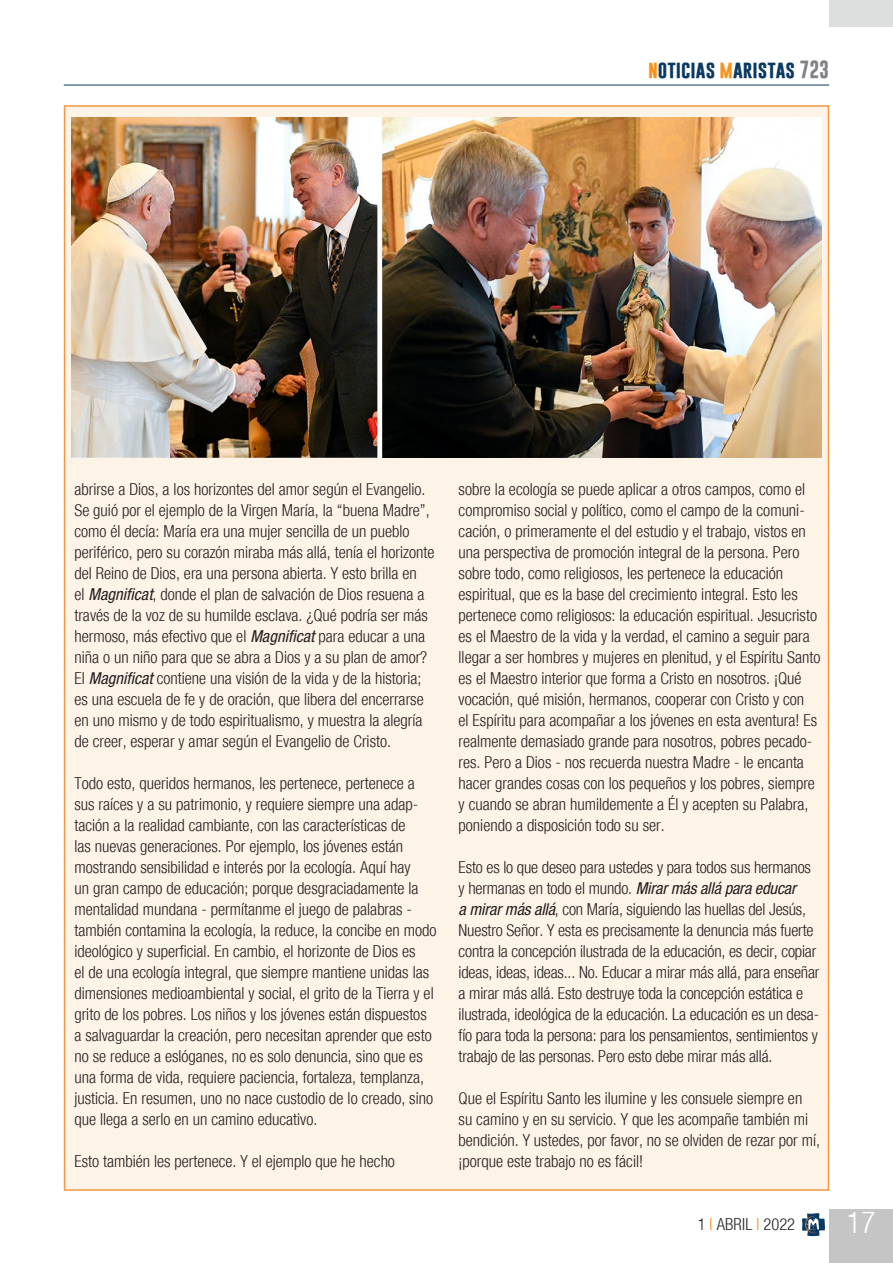
<style>
.page{position:relative;width:893px;height:1263px;background:#fff}
.page>*{position:absolute;margin:0;border:0;box-sizing:border-box;transform-origin:0 0}
.t1{font:300 condensed 30px "Helvetica Neue";color:#fff}
.t2{font:700 18px "Gobold";color:#0a3963}
.Testo_normal{font:300 condensed 16.5px/21px "Helvetica Neue";color:#231f20}
.s1{color:#f7931d}
.s2{color:#808285}
.s3{font-weight:400;font-style:italic}
</style>
<div class="page">
<div style="left:829px;top:1209px;width:64px;height:54px;background:#c4c5c4"></div>
<hr style="left:64px;top:85px;width:765px;height:1px;background:#0a3963">
<svg style="left:802px;top:1213px;width:23px;height:23px"></svg>
<div style="left:829px;top:0;width:64px;height:27px;background:#dddede"></div>
<div style="left:64px;top:105px;width:765px;height:1086px;background:#fef3e7;border:2px solid #f79641"></div>
<img style="left:71px;top:117px;width:750px;height:340px">
<p class="t2" style="left:648px;top:57px;width:183px"><span class="s1">N</span>OTICIAS <span class="s1">M</span>ARISTAS <span class="s2">723</span></p>
<p class="Testo_normal" style="left:74px;top:479px;width:361px">abrirse a Dios, a los horizontes del amor según el Evangelio.<br>Se guió por el ejemplo de la Virgen María, la “buena Madre”, como él decía: María era una mujer sencilla de un pueblo periférico, pero su corazón miraba más allá, tenía el horizonte del Reino de Dios, era una persona abierta. Y esto brilla en<br>el <span class="s3">Magnificat</span>, donde el plan de salvación de Dios resuena a través de la voz de su humilde esclava. ¿Qué podría ser más hermoso, más efectivo que el <span class="s3">Magnificat</span> para educar a una niña o un niño para que se abra a Dios y a su plan de amor?<br>El <span class="s3">Magnificat</span> contiene una visión de la vida y de la historia; es una escuela de fe y de oración, que libera del encerrarse en uno mismo y de todo espiritualismo, y muestra la alegría de creer, esperar y amar según el Evangelio de Cristo.</p>
<p class="Testo_normal" style="left:74px;top:773px;width:364px">Todo esto, queridos hermanos, les pertenece, pertenece a sus raíces y a su patrimonio, y requiere siempre una adap&shy;tación a la realidad cambiante, con las características de<br>las nuevas generaciones. Por ejemplo, los jóvenes están mostrando sensibilidad e interés por la ecología. Aquí hay<br>un gran campo de educación; porque desgraciadamente la mentalidad mundana - permítanme el juego de palabras - también contamina la ecología, la reduce, la concibe en modo ideológico y superficial. En cambio, el horizonte de Dios es<br>el de una ecología integral, que siempre mantiene unidas las dimensiones medioambiental y social, el grito de la Tierra y el grito de los pobres. Los niños y los jóvenes están dispuestos a salvaguardar la creación, pero necesitan aprender que esto no se reduce a eslóganes, no es solo denuncia, sino que es una forma de vida, requiere paciencia, fortaleza, templanza, justicia. En resumen, uno no nace custodio de lo creado, sino que llega a serlo en un camino educativo.</p>
<p class="Testo_normal" style="left:74px;top:1151px;width:322px">Esto también les pertenece. Y el ejemplo que he hecho</p>
<p class="Testo_normal" style="left:459px;top:479px;width:363px">sobre la ecología se puede aplicar a otros campos, como el compromiso social y político, como el campo de la comuni&shy;cación, o primeramente el del estudio y el trabajo, vistos en una perspectiva de promoción integral de la persona. Pero sobre todo, como religiosos, les pertenece la educación espiritual, que es la base del crecimiento integral. Esto les pertenece como religiosos: la educación espiritual. Jesucristo es el Maestro de la vida y la verdad, el camino a seguir para llegar a ser hombres y mujeres en plenitud, y el Espíritu Santo es el Maestro interior que forma a Cristo en nosotros. ¡Qué vocación, qué misión, hermanos, cooperar con Cristo y con<br>el Espíritu para acompañar a los jóvenes en esta aventura! Es realmente demasiado grande para nosotros, pobres pecado&shy;res. Pero a Dios - nos recuerda nuestra Madre - le encanta hacer grandes cosas con los pequeños y los pobres, siempre y cuando se abran humildemente a Él y acepten su Palabra, poniendo a disposición todo su ser.</p>
<p class="Testo_normal" style="left:459px;top:857px;width:362px">Esto es lo que deseo para ustedes y para todos sus hermanos y hermanas en todo el mundo. <span class="s3">Mirar más allá para educar<br>a mirar más allá</span>, con María, siguiendo las huellas del Jesús, Nuestro Señor. Y esta es precisamente la denuncia más fuerte contra la concepción ilustrada de la educación, es decir, copiar ideas, ideas, ideas... No. Educar a mirar más allá, para enseñar a mirar más allá. Esto destruye toda la concepción estática e ilustrada, ideológica de la educación. La educación es un desa&shy;fío para toda la persona: para los pensamientos, sentimientos y trabajo de las personas. Pero esto debe mirar más allá.</p>
<p class="Testo_normal" style="left:459px;top:1088px;width:363px">Que el Espíritu Santo les ilumine y les consuele siempre en su camino y en su servicio. Y que les acompañe también mi bendición. Y ustedes, por favor, no se olviden de rezar por mí, ¡porque este trabajo no es fácil!</p>
<p class="Testo_normal" style="left:698px;top:1214px;width:99px">1 <span class="s1">I</span> ABRIL <span class="s1">I</span> 2022</p>
<h1 class="t1" style="left:847px;top:1205px;width:30px">17</h1>
</div>
